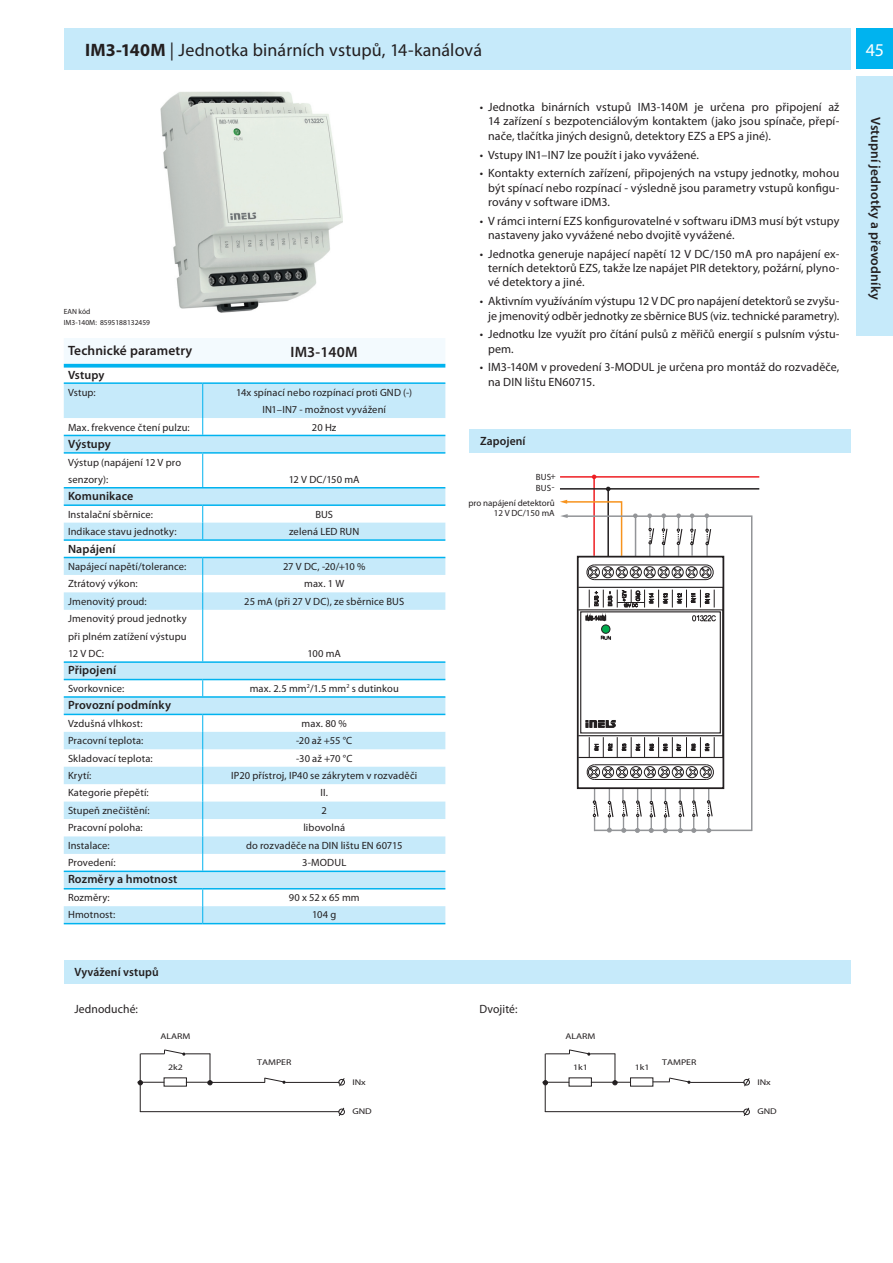
<style>
.page{position:relative;width:893px;height:1263px;background:#fff}
.page>*{position:absolute;margin:0;border:0;box-sizing:border-box;transform-origin:0 0}
.t1{font:18px "Myriad Pro";letter-spacing:.005em;color:#231f20}
.t2{font:18px "Myriad Pro";color:#fff}
.t3{font:600 15px "Myriad Pro";letter-spacing:.01em;color:#231f20}
.t4{font:600 13.5px "Myriad Pro";letter-spacing:.01em;color:#231f20}
.t5{font:12px/14.4px "Myriad Pro";letter-spacing:.005em;color:#231f20;text-align:justify}
.t6{font:600 12px "Myriad Pro";letter-spacing:.01em;color:#231f20}
.t7{font:10.5px/17.4px "Myriad Pro";letter-spacing:.015em;color:#231f20;text-align:center}
.t8{font:9px/11.7px "Myriad Pro";color:#231f20;text-align:right}
.t9{font:8.25px "Myriad Pro";color:#231f20;scale:1.18 1}
.t10{font:7.5px "Myriad Pro";color:#231f20}
.s1{font-weight:700}
</style>
<div class="page">
<div style="left:64px;top:28px;width:786px;height:41px;background:#c6eafa"></div>
<div style="left:857px;top:28px;width:36px;height:41px;background:#00b3ef"></div>
<img style="left:161px;top:92px;width:182px;height:220px">
<div style="left:64px;top:338px;width:381px;height:26px;background:#f3fafe"></div>
<svg style="left:64px;top:384px;width:381px;height:539px"></svg>
<hr style="left:64px;top:382px;width:139px;height:2px;background:#00b3ef">
<hr style="left:202px;top:384px;width:1px;height:34px;background:#00b3ef">
<hr style="left:203px;top:382px;width:242px;height:2px;background:#00b3ef">
<svg style="left:202px;top:418px;width:1px;height:17px"></svg>
<hr style="left:64px;top:435px;width:381px;height:1px;background:#00b3ef">
<hr style="left:64px;top:452px;width:139px;height:2px;background:#00b3ef">
<hr style="left:202px;top:454px;width:1px;height:33px;background:#00b3ef">
<hr style="left:203px;top:452px;width:242px;height:2px;background:#00b3ef">
<hr style="left:64px;top:487px;width:381px;height:1px;background:#00b3ef">
<hr style="left:64px;top:504px;width:139px;height:2px;background:#00b3ef">
<hr style="left:203px;top:504px;width:242px;height:2px;background:#00b3ef">
<svg style="left:202px;top:506px;width:1px;height:33px"></svg>
<hr style="left:64px;top:539px;width:381px;height:2px;background:#00b3ef">
<hr style="left:64px;top:557px;width:139px;height:1px;background:#00b3ef">
<hr style="left:203px;top:557px;width:242px;height:1px;background:#00b3ef">
<svg style="left:202px;top:558px;width:1px;height:52px"></svg>
<hr style="left:202px;top:610px;width:1px;height:51px;background:#00b3ef">
<hr style="left:64px;top:661px;width:381px;height:2px;background:#00b3ef">
<hr style="left:64px;top:679px;width:139px;height:1px;background:#00b3ef">
<svg style="left:202px;top:680px;width:1px;height:16px"></svg>
<hr style="left:203px;top:679px;width:242px;height:1px;background:#00b3ef">
<hr style="left:64px;top:696px;width:381px;height:2px;background:#00b3ef">
<hr style="left:64px;top:714px;width:139px;height:1px;background:#00b3ef">
<hr style="left:203px;top:714px;width:242px;height:1px;background:#00b3ef">
<svg style="left:202px;top:715px;width:1px;height:155px"></svg>
<hr style="left:64px;top:870px;width:381px;height:2px;background:#00b3ef">
<hr style="left:64px;top:888px;width:139px;height:1px;background:#00b3ef">
<hr style="left:203px;top:888px;width:242px;height:1px;background:#00b3ef">
<hr style="left:64px;top:923px;width:139px;height:1px;background:#00b3ef">
<svg style="left:202px;top:889px;width:1px;height:34px"></svg>
<hr style="left:203px;top:923px;width:242px;height:1px;background:#00b3ef">
<svg style="left:64px;top:364px;width:381px;height:4px;background:#1abaf0"></svg>
<div style="left:469px;top:429px;width:381px;height:23px;background:#c6eafa"></div>
<hr style="left:595px;top:476px;width:164px;height:2px;background:#ee1e23">
<hr style="left:609px;top:488px;width:150px;height:2px;background:#231f20">
<svg style="left:560px;top:475px;width:193px;height:358px"></svg>
<div style="left:64px;top:960px;width:786px;height:23px;background:#c6eafa"></div>
<hr style="left:212px;top:1082px;width:53px;height:1px;background:#231f20">
<svg style="left:339px;top:1078px;width:6px;height:9px"></svg>
<hr style="left:286px;top:1082px;width:53px;height:1px;background:#231f20">
<hr style="left:140px;top:1111px;width:199px;height:1px;background:#231f20">
<svg style="left:339px;top:1108px;width:6px;height:8px"></svg>
<svg style="left:138px;top:1049px;width:74px;height:63px"></svg>
<svg style="left:264px;top:1077px;width:22px;height:7px"></svg>
<svg style="left:744px;top:1078px;width:5px;height:8px"></svg>
<hr style="left:691px;top:1082px;width:53px;height:1px;background:#231f20">
<hr style="left:545px;top:1111px;width:199px;height:1px;background:#231f20">
<svg style="left:744px;top:1108px;width:5px;height:8px"></svg>
<svg style="left:653px;top:1077px;width:38px;height:7px"></svg>
<svg style="left:543px;top:1049px;width:87px;height:63px"></svg>
<div style="left:857px;top:76px;width:36px;height:259px;background:#c6eafa"></div>
<h1 class="t1" style="left:85px;top:43px;width:398px"><span class="s1">IM3-140M</span> | Jednotka binárních vstupů, 14-kanálová</h1>
<p class="t10" style="left:64px;top:309px;width:28px">EAN kód</p>
<p class="t4" style="left:68px;top:345px;width:126px">Technické parametry</p>
<p class="t10" style="left:64px;top:320px;width:88px">IM3-140M: 8595188132459</p>
<p class="t6" style="left:68px;top:370px;width:38px">Vstupy</p>
<p class="t7" style="left:68px;top:385px;width:29px">Vstup:</p>
<p class="t7" style="left:68px;top:419px;width:123px">Max. frekvence čtení pulzu:</p>
<p class="t6" style="left:68px;top:440px;width:44px">Výstupy</p>
<p class="t7" style="left:68px;top:454px;width:115px;text-align:left">Výstup (napájení 12 V pro senzory):</p>
<p class="t6" style="left:68px;top:492px;width:67px">Komunikace</p>
<p class="t7" style="left:68px;top:506px;width:110px;text-align:left">Instalační sběrnice:<br>Indikace stavu jednotky:</p>
<p class="t6" style="left:68px;top:544px;width:49px">Napájení</p>
<p class="t7" style="left:68px;top:559px;width:120px;text-align:left">Napájecí napětí/tolerance:<br>Ztrátový výkon:<br>Jmenovitý proud:<br>Jmenovitý proud jednotky při plném zatížení výstupu<br>12 V DC:</p>
<p class="t6" style="left:68px;top:666px;width:50px">Připojení</p>
<p class="t7" style="left:68px;top:680px;width:58px">Svorkovnice:</p>
<p class="t6" style="left:68px;top:701px;width:105px">Provozní podmínky</p>
<p class="t7" style="left:68px;top:715px;width:86px;text-align:left">Vzdušná vlhkost:<br>Pracovní teplota:<br>Skladovací teplota:<br>Krytí:<br>Kategorie přepětí:<br>Stupeň znečištění:<br>Pracovní poloha:<br>Instalace:<br>Provedení:</p>
<p class="t6" style="left:68px;top:875px;width:111px">Rozměry a hmotnost</p>
<p class="t7" style="left:68px;top:889px;width:49px;text-align:left">Rozměry:<br>Hmotnost:</p>
<p class="t6" style="left:74px;top:967px;width:86px">Vyvážení vstupů</p>
<p class="t5" style="left:74px;top:1003px;width:65px">Jednoduché:</p>
<p class="t9" style="left:160px;top:1033px;width:27px">ALARM</p>
<p class="t9" style="left:168px;top:1064px;width:14px">2k2</p>
<p class="t3" style="left:291px;top:346px;width:68px">IM3-140M</p>
<p class="t7" style="left:236px;top:385px;width:178px">14x spínací nebo rozpínací proti GND (-)<br>IN1–IN7 - možnost vyvážení<br>20 Hz</p>
<p class="t7" style="left:289px;top:472px;width:72px">12 V DC/150 mA</p>
<p class="t7" style="left:289px;top:506px;width:72px">BUS<br>zelená LED RUN</p>
<p class="t7" style="left:244px;top:559px;width:161px">27 V DC, -20/+10 %<br>max. 1 W<br>25 mA (při 27 V DC), ze sběrnice BUS</p>
<p class="t7" style="left:307px;top:646px;width:35px">100 mA</p>
<p class="t7" style="left:250px;top:680px;width:151px">max. 2.5 mm<sup>2</sup>/1.5 mm<sup>2</sup> s dutinkou</p>
<p class="t7" style="left:231px;top:715px;width:188px">max. 80 %<br>-20 až +55 °C<br>-30 až +70 °C<br>IP20 přístroj, IP40 se zákrytem v rozvaděči<br>II.<br>2<br>libovolná<br>do rozvaděče na DIN lištu EN 60715<br>3-MODUL</p>
<p class="t7" style="left:289px;top:889px;width:72px">90 x 52 x 65 mm<br>104 g</p>
<p class="t9" style="left:257px;top:1059px;width:30px">TAMPER</p>
<p class="t9" style="left:352px;top:1079px;width:13px">INx</p>
<p class="t9" style="left:352px;top:1108px;width:18px">GND</p>
<p class="t5" style="left:488px;top:101px;width:353px;text-indent:-9px">• Jednotka binárních vstupů IM3-140M je určena pro připojení až 14 zařízení s bezpotenciálovým kontaktem (jako jsou spínače, přepí&shy;nače, tlačítka jiných designů, detektory EZS a EPS a jiné).</p>
<p class="t5" style="left:480px;top:148px;width:221px">• Vstupy IN1–IN7 lze použít i jako vyvážené.</p>
<p class="t5" style="left:488px;top:167px;width:353px;text-indent:-9px">• Kontakty externích zařízení, připojených na vstupy jednotky, mohou být spínací nebo rozpínací - výsledně jsou parametry vstupů konfigu&shy;rovány v software iDM3.</p>
<p class="t5" style="left:488px;top:214px;width:353px;text-indent:-9px">• V rámci interní EZS konfigurovatelné v softwaru iDM3 musí být vstupy nastaveny jako vyvážené nebo dvojitě vyvážené.</p>
<p class="t5" style="left:488px;top:247px;width:353px;text-indent:-9px">• Jednotka generuje napájecí napětí 12 V DC/150 mA pro napájení ex&shy;terních detektorů EZS, takže lze napájet PIR detektory, požární, plyno&shy;vé detektory a jiné.</p>
<p class="t5" style="left:480px;top:295px;width:361px;text-align:right">• Aktivním využíváním výstupu 12 V DC pro napájení detektorů se zvyšu&shy;je jmenovitý odběr jednotky ze sběrnice BUS (viz. technické parametry).</p>
<p class="t5" style="left:488px;top:328px;width:353px;text-indent:-9px">• Jednotku lze využít pro čítání pulsů z měřičů energií s pulsním výstu&shy;pem.</p>
<p class="t5" style="left:488px;top:361px;width:353px;text-indent:-9px">• IM3-140M v provedení 3-MODUL je určena pro montáž do rozvaděče, na DIN lištu EN60715.</p>
<p class="t6" style="left:480px;top:437px;width:47px">Zapojení</p>
<p class="t8" style="left:536px;top:472px;width:17px">BUS</p>
<p class="t8" style="left:536px;top:471px;width:22px">+<br>BUS-</p>
<p class="t8" style="left:468px;top:498px;width:88px;line-height:10.8px">pro napájení detektorů<br>12 V DC/150 mA</p>
<p class="t5" style="left:479px;top:1003px;width:40px">Dvojité:</p>
<p class="t9" style="left:565px;top:1033px;width:27px">ALARM</p>
<p class="t9" style="left:573px;top:1064px;width:14px">1k1</p>
<p class="t9" style="left:635px;top:1064px;width:14px">1k1</p>
<p class="t9" style="left:662px;top:1059px;width:30px">TAMPER</p>
<p class="t9" style="left:757px;top:1079px;width:13px">INx</p>
<p class="t9" style="left:757px;top:1108px;width:18px">GND</p>
<h1 class="t2" style="left:866px;top:43px;width:20px">45</h1>
<p class="t4" style="left:881px;top:117px;width:184px;rotate:90deg">Vstupní jednotky a převodníky</p>
</div>
